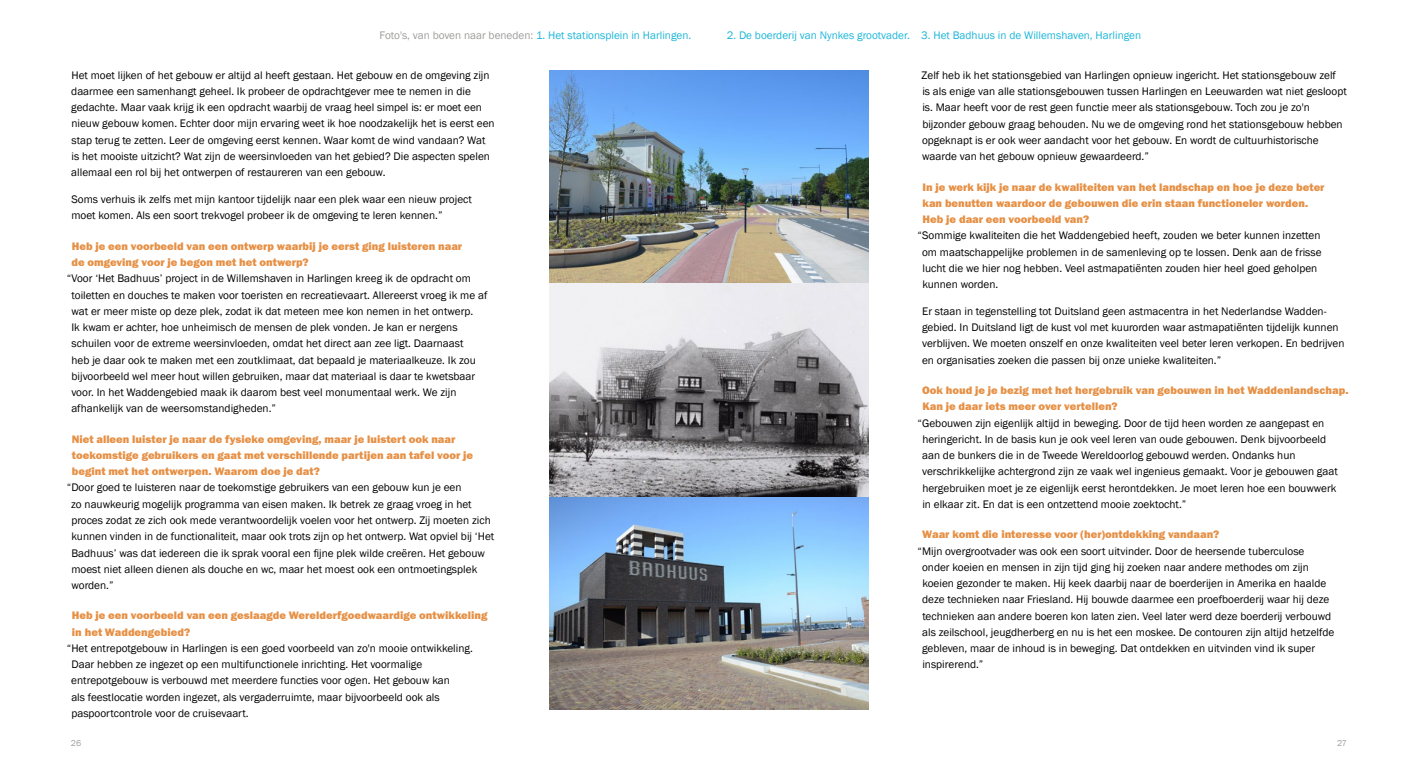
<style>
.page{position:relative;width:1418px;height:780px;background:#fff}
.page>*{position:absolute;margin:0;border:0;box-sizing:border-box;transform-origin:0 0}
.t1{font:11.25px/16.2px "Franklin Gothic";color:#000}
.t2{font:11.25px/16.2px "Franklin Gothic URW Hea";color:#e69045}
.t3{font:11.25px "Franklin Gothic";color:#1cb6d8}
.t4{font:8.75px "Franklin Gothic";color:#9d9d9c}
.s1{color:#9d9d9c}
</style>
<div class="page">
<img style="left:549px;top:71px;width:319px;height:638px">
<p class="t3" style="left:379px;top:29px;width:313px"><span class="s1">Foto's, van boven naar beneden:</span> 1. Het stationsplein in Harlingen.</p>
<p class="t3" style="left:726px;top:29px;width:416px">2. De boerderij van Nynkes grootvader. 3. Het Badhuus in de Willemshaven, Harlingen</p>
<p class="t1" style="left:71px;top:67px;width:425px">Het moet lijken of het gebouw er altijd al heeft gestaan. Het gebouw en de omgeving zijn daarmee een samenhangt geheel. Ik probeer de opdrachtgever mee te nemen in die gedachte. Maar vaak krijg ik een opdracht waarbij de vraag heel simpel is: er moet een nieuw gebouw komen. Echter door mijn ervaring weet ik hoe noodzakelijk het is eerst een stap terug te zetten. Leer de omgeving eerst kennen. Waar komt de wind vandaan? Wat is het mooiste uitzicht? Wat zijn de weersinvloeden van het gebied? Die aspecten spelen allemaal een rol bij het ontwerpen of restaureren van een gebouw.</p>
<p class="t1" style="left:71px;top:191px;width:402px">Soms verhuis ik zelfs met mijn kantoor tijdelijk naar een plek waar een nieuw project moet komen. Als een soort trekvogel probeer ik de omgeving te leren kennen.”</p>
<p class="t2" style="left:71px;top:237px;width:392px">Heb je een voorbeeld van een ontwerp waarbij je eerst ging luisteren naar de omgeving voor je begon met het ontwerp?</p>
<p class="t1" style="left:71px;top:270px;width:417px;text-indent:-5px">“Voor ‘Het Badhuus’ project in de Willemshaven in Harlingen kreeg ik de opdracht om toiletten en douches te maken voor toeristen en recreatievaart. Allereerst vroeg ik me af wat er meer miste op deze plek, zodat ik dat meteen mee kon nemen in het ontwerp.<br>Ik kwam er achter, hoe unheimisch de mensen de plek vonden. Je kan er nergens schuilen voor de extreme weersinvloeden, omdat het direct aan zee ligt. Daarnaast<br>heb je daar ook te maken met een zoutklimaat, dat bepaald je materiaalkeuze. Ik zou bijvoorbeeld wel meer hout willen gebruiken, maar dat materiaal is daar te kwetsbaar voor. In het Waddengebied maak ik daarom best veel monumentaal werk. We zijn afhankelijk van de weersomstandigheden.”</p>
<p class="t2" style="left:72px;top:430px;width:403px">Niet alleen luister je naar de fysieke omgeving, maar je luistert ook naar toekomstige gebruikers en gaat met verschillende partijen aan tafel voor je begint met het ontwerpen. Waarom doe je dat?</p>
<p class="t1" style="left:71px;top:480px;width:424px;text-indent:-4px">“Door goed te luisteren naar de toekomstige gebruikers van een gebouw kun je een<br>zo nauwkeurig mogelijk programma van eisen maken. Ik betrek ze graag vroeg in het proces zodat ze zich ook mede verantwoordelijk voelen voor het ontwerp. Zij moeten zich kunnen vinden in de functionaliteit, maar ook trots zijn op het ontwerp. Wat opviel bij ‘Het Badhuus’ was dat iedereen die ik sprak vooral een fijne plek wilde creëren. Het gebouw moest niet alleen dienen als douche en wc, maar het moest ook een ontmoetingsplek worden.”</p>
<p class="t2" style="left:72px;top:607px;width:417px">Heb je een voorbeeld van een geslaagde Werelderfgoedwaardige ontwikkeling in het Waddengebied?</p>
<p class="t1" style="left:71px;top:640px;width:403px;text-indent:-4px">“Het entrepotgebouw in Harlingen is een goed voorbeeld van zo'n mooie ontwikkeling.<br>Daar hebben ze ingezet op een multifunctionele inrichting. Het voormalige entrepotgebouw is verbouwd met meerdere functies voor ogen. Het gebouw kan<br>als feestlocatie worden ingezet, als vergaderruimte, maar bijvoorbeeld ook als paspoortcontrole voor de cruisevaart.</p>
<p class="t4" style="left:71px;top:737px;width:12px">26</p>
<p class="t4" style="left:1337px;top:737px;width:11px">27</p>
<p class="t1" style="left:921px;top:67px;width:426px">Zelf heb ik het stationsgebied van Harlingen opnieuw ingericht. Het stationsgebouw zelf<br>is als enige van alle stationsgebouwen tussen Harlingen en Leeuwarden wat niet gesloopt is. Maar heeft voor de rest geen functie meer als stationsgebouw. Toch zou je zo'n bijzonder gebouw graag behouden. Nu we de omgeving rond het stationsgebouw hebben opgeknapt is er ook weer aandacht voor het gebouw. En wordt de cultuurhistorische waarde van het gebouw opnieuw gewaardeerd.”</p>
<p class="t2" style="left:922px;top:178px;width:403px">In je werk kijk je naar de kwaliteiten van het landschap en hoe je deze beter kan benutten waardoor de gebouwen die erin staan functioneler worden.<br>Heb je daar een voorbeeld van?</p>
<p class="t1" style="left:922px;top:227px;width:401px;text-indent:-4px">“Sommige kwaliteiten die het Waddengebied heeft, zouden we beter kunnen inzetten om maatschappelijke problemen in de samenleving op te lossen. Denk aan de frisse lucht die we hier nog hebben. Veel astmapatiënten zouden hier heel goed geholpen kunnen worden.</p>
<p class="t1" style="left:922px;top:303px;width:424px">Er staan in tegenstelling tot Duitsland geen astmacentra in het Nederlandse Wadden&shy;gebied. In Duitsland ligt de kust vol met kuurorden waar astmapatiënten tijdelijk kunnen verblijven. We moeten onszelf en onze kwaliteiten veel beter leren verkopen. En bedrijven en organisaties zoeken die passen bij onze unieke kwaliteiten.”</p>
<p class="t2" style="left:922px;top:382px;width:428px">Ook houd je je bezig met het hergebruik van gebouwen in het Waddenlandschap.<br>Kan je daar iets meer over vertellen?</p>
<p class="t1" style="left:922px;top:415px;width:417px;text-indent:-4px">“Gebouwen zijn eigenlijk altijd in beweging. Door de tijd heen worden ze aangepast en heringericht. In de basis kun je ook veel leren van oude gebouwen. Denk bijvoorbeeld aan de bunkers die in de Tweede Wereldoorlog gebouwd werden. Ondanks hun verschrikkelijke achtergrond zijn ze vaak wel ingenieus gemaakt. Voor je gebouwen gaat hergebruiken moet je ze eigenlijk eerst herontdekken. Je moet leren hoe een bouwwerk in elkaar zit. En dat is een ontzettend mooie zoektocht.”</p>
<p class="t2" style="left:922px;top:526px;width:298px">Waar komt die interesse voor (her)ontdekking vandaan?</p>
<p class="t1" style="left:922px;top:543px;width:414px;text-indent:-4px">“Mijn overgrootvader was ook een soort uitvinder. Door de heersende tuberculose onder koeien en mensen in zijn tijd ging hij zoeken naar andere methodes om zijn koeien gezonder te maken. Hij keek daarbij naar de boerderijen in Amerika en haalde deze technieken naar Friesland. Hij bouwde daarmee een proefboerderij waar hij deze technieken aan andere boeren kon laten zien. Veel later werd deze boerderij verbouwd als zeilschool, jeugdherberg en nu is het een moskee. De contouren zijn altijd hetzelfde gebleven, maar de inhoud is in beweging. Dat ontdekken en uitvinden vind ik super inspirerend.”</p>
</div>
